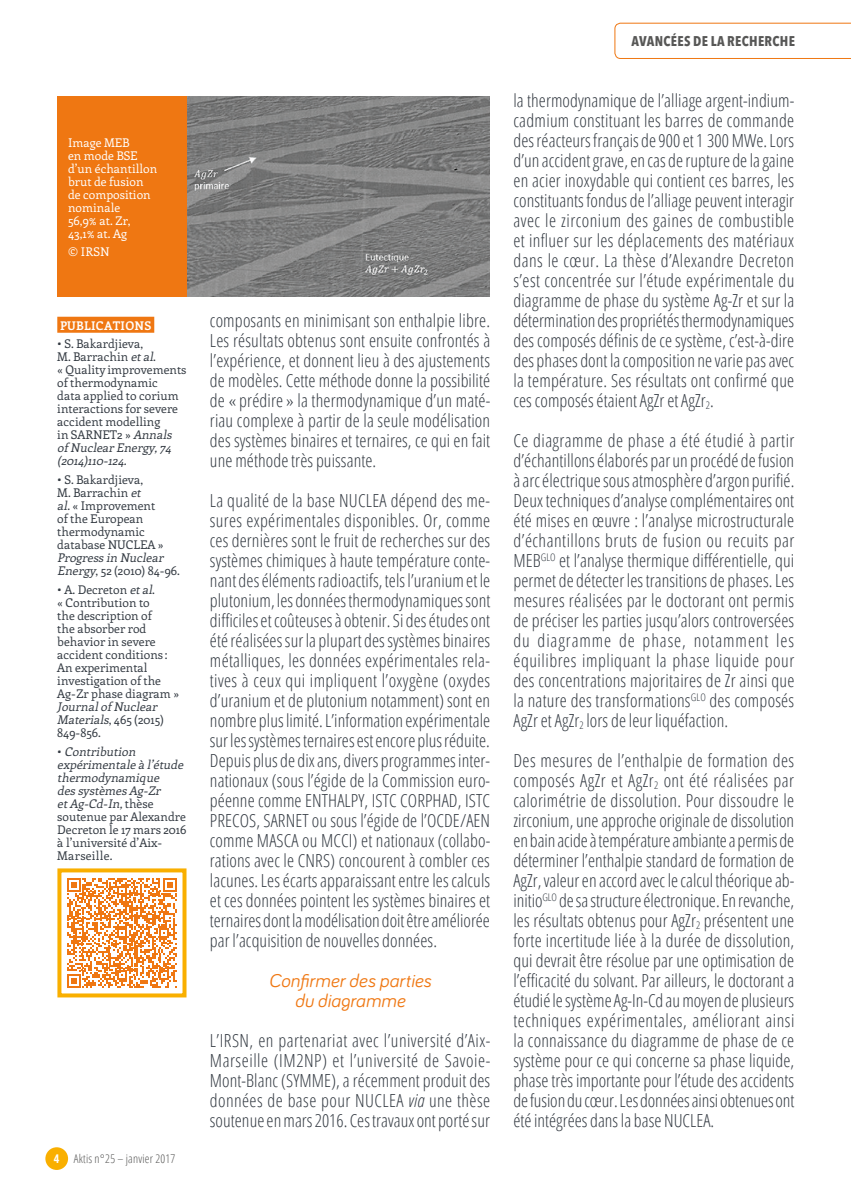
<style>
.page{position:relative;width:851px;height:1191px;background:#fff}
.page>*{position:absolute;margin:0;border:0;box-sizing:border-box;transform-origin:0 0}
.t1{font:italic 19px/20px "Bariol";letter-spacing:.005em;color:#ef7712;text-align:center}
.t2{font:300 condensed 18px/20px "Open Sans";letter-spacing:.005em;color:#333a42;text-align:justify}
.t3{font:700 condensed 14px "Avenir Next LT Pro";letter-spacing:.02em;color:#575756}
.t4{font:12px/13px "Enriqueta";color:#333a42}
.t5{font:12px/13px "Enriqueta";color:#fff}
.t6{font:italic 12px/13px "Enriqueta";color:#333a42}
.t7{font:300 condensed 12px "Open Sans";letter-spacing:.02em;color:#575756}
.t8{font:700 12px "Enriqueta";letter-spacing:.02em;color:#fff}
.s1{font-style:italic}
.s2{font-style:normal}
.s3{font-weight:700;color:#fff}
</style>
<div class="page">
<div style="left:45px;top:1147px;width:23px;height:23px;background:#f9af00;border-radius:50%"></div>
<div style="left:57px;top:317px;width:97px;height:16px;background:#ef7712"></div>
<svg style="left:614px;top:22px;width:236px;height:37px"></svg>
<img style="left:187px;top:97px;width:303px;height:200px">
<div style="left:57px;top:97px;width:130px;height:200px;background:#ef7712"></div>
<svg style="left:67px;top:878px;width:110px;height:109px"></svg>
<div style="left:57px;top:868px;width:129px;height:129px;border:4px solid #f9af00"></div>
<p class="t5" style="left:68px;top:136px;width:91px">Image MEB<br>en mode BSE d’un échantillon brut de fusion de composition nominale<br>56,9% at. Zr,<br>43,1% at. Ag</p>
<p class="t5" style="left:68px;top:245px;width:43px">© IRSN</p>
<p class="t8" style="left:60px;top:317px;width:93px">PUBLICATIONS</p>
<p class="t4" style="left:57px;top:337px;width:131px">• S. Bakardjieva,<br>M. Barrachin <span class="s1">etal</span>.<br>« Quality improvements of thermodynamic<br>data applied to corium interactions for severe accident modelling<br>in SARNET2 » <span class="s1">Annals of Nuclear Energy,74 (2014)110-124.</span></p>
<p class="t4" style="left:57px;top:473px;width:108px">• S. Bakardjieva,<br>M. Barrachin <span class="s1">et<br>al</span>. « Improvement of the European thermodynamic database NUCLEA »</p>
<p class="t6" style="left:57px;top:551px;width:124px">Progress in Nuclear<br>Energy<span class="s2">, 52 (2010) 84-96.</span></p>
<p class="t4" style="left:57px;top:582px;width:123px">• A. Decreton <span class="s1">etal</span>.<br>« Contribution to<br>the description of<br>the absorber rod behavior in severe accident conditions :<br>An experimental investigation of the<br>Ag-Zr phase diagram »</p>
<p class="t6" style="left:57px;top:699px;width:108px">Journalof Nuclear<br>Materials<span class="s2">, 4 6 5 ( 2 0 1 5 )<br>849-856.</span></p>
<p class="t4" style="left:57px;top:744px;width:131px">• <span class="s1">Contribution expérimentale à l’étude thermodynamique<br>des systèmes Ag-Zr etAg-Cd-In,</span>th è s e soutenue par Alexandre<br>Decreton le 17 mars 2016 à l’université d’Aix-<br>Marseille.</p>
<p class="t7" style="left:54px;top:1150px;width:123px"><span class="s3">4</span> Aktis n°25 – janvier 2017</p>
<p class="t2" style="left:210px;top:310px;width:282px">composants en minimisant son enthalpie libre.<br>Les résultats obtenus sont ensuite confrontés à l’expérience, et donnent lieu à des ajustements de modèles. Cette méthode donne la possibilité de « prédire » la thermodynamique d’un maté&shy;riau complexe à partir de la seule modélisation des systèmes binaires et ternaires, ce qui en fait une méthode très puissante.</p>
<p class="t2" style="left:210px;top:490px;width:282px">La qualité de la base NUCLEA dépend des me&shy;sures expérimentales disponibles. Or, comme ces dernières sont le fruit de recherches sur des systèmes chimiques à haute température conte&shy;nant des éléments radioactifs, tels l’uranium et le plutonium, les données thermodynamiques sont difficiles et coûteuses à obtenir. Si des études ont été réalisées sur la plupart des systèmes binaires métalliques, les données expérimentales rela&shy;tives à ceux qui impliquent l’oxygène (oxydes d’uranium et de plutonium notamment) sont en nombre plus limité. L’information expérimentale sur les systèmes ternaires est encore plus réduite.<br>Depuis plus de dix ans, divers programmes inter&shy;nationaux (sous l’égide de la Commission euro&shy;péenne comme ENTHALPY, ISTC CORPHAD, ISTC PRECOS, SARNET ou sous l’égide de l’OCDE/AEN comme MASCA ou MCCI) et nationaux (collabo&shy;rations avec le CNRS) concourent à combler ces lacunes. Les écarts apparaissant entre les calculs et ces données pointent les systèmes binaires et ternaires dont la modélisation doit être améliorée par l’acquisition de nouvelles données.</p>
<p class="t1" style="left:269px;top:969px;width:164px">Confirmer des parties du diagramme</p>
<p class="t2" style="left:210px;top:1030px;width:282px">L’IRSN, en partenariat avec l’université d’Aix-Marseille (IM2NP) et l’université de Savoie-Mont-Blanc (SYMME), a récemment produit des données de base pour NUCLEA <span class="s1">via</span> une thèse soutenue en mars 2016. Ces travaux ont porté sur</p>
<p class="t3" style="left:631px;top:33px;width:165px">AVANCÉES DE LA RECHERCHE</p>
<p class="t2" style="left:513px;top:90px;width:282px">la thermodynamique de l’alliage argent-indium&shy;cadmium constituant les barres de commande des réacteurs français de 900 et 1 300MWe. Lors d’un accident grave, en cas de rupture de la gaine en acier inoxydable qui contient ces barres, les constituants fondus de l’alliage peuvent interagir avec le zirconium des gaines de combustible et influer sur les déplacements des matériaux dans le cœur. La thèse d’Alexandre Decreton s’est concentrée sur l’étude expérimentale du diagramme de phase du système Ag-Zr et sur la détermination des propriétés thermodynamiques des composés définis de ce système, c’est-à-dire des phases dont la composition ne varie pas avec la température. Ses résultats ont confirmé que ces composés étaient AgZr et AgZr<sub>2</sub>.</p>
<p class="t2" style="left:513px;top:430px;width:282px">Ce diagramme de phase a été étudié à partir d’échantillons élaborés par un procédé de fusion à arc électrique sous atmosphère d’argon purifié.<br>Deux techniques d’analyse complémentaires ont été mises en œuvre : l’analyse microstructurale d’échantillons bruts de fusion ou recuits par MEB<sup>GLO</sup> et l’analyse thermique différentielle, qui permet de détecter les transitions de phases. Les mesures réalisées par le doctorant ont permis de préciser les parties jusqu’alors controversées du diagramme de phase, notamment les équilibres impliquant la phase liquide pour des concentrations majoritaires de Zr ainsi que la nature des transformations<sup>GLO</sup> des composés AgZr et AgZr<sub>2</sub> lors de leur liquéfaction.</p>
<p class="t2" style="left:513px;top:750px;width:282px">Des mesures de l’enthalpie de formation des composés AgZr et AgZr<sub>2</sub> ont été réalisées par calorimétrie de dissolution. Pour dissoudre le zirconium, une approche originale de dissolution en bain acide à température ambiante a permis de déterminer l’enthalpie standard de formation de AgZr, valeur en accord avec le calcul théorique ab&shy;initio<sup>GLO</sup> de sa structure électronique. En revanche, les résultats obtenus pour AgZr<sub>2</sub> présentent une forte incertitude liée à la durée de dissolution, qui devrait être résolue par une optimisation de l’efficacité du solvant. Par ailleurs, le doctorant a étudié le système Ag-In-Cd au moyen de plusieurs techniques expérimentales, améliorant ainsi la connaissance du diagramme de phase de ce système pour ce qui concerne sa phase liquide, phase très importante pour l’étude des accidents de fusion du cœur. Les données ainsi obtenues ont été intégrées dans la base NUCLEA.</p>
</div>
